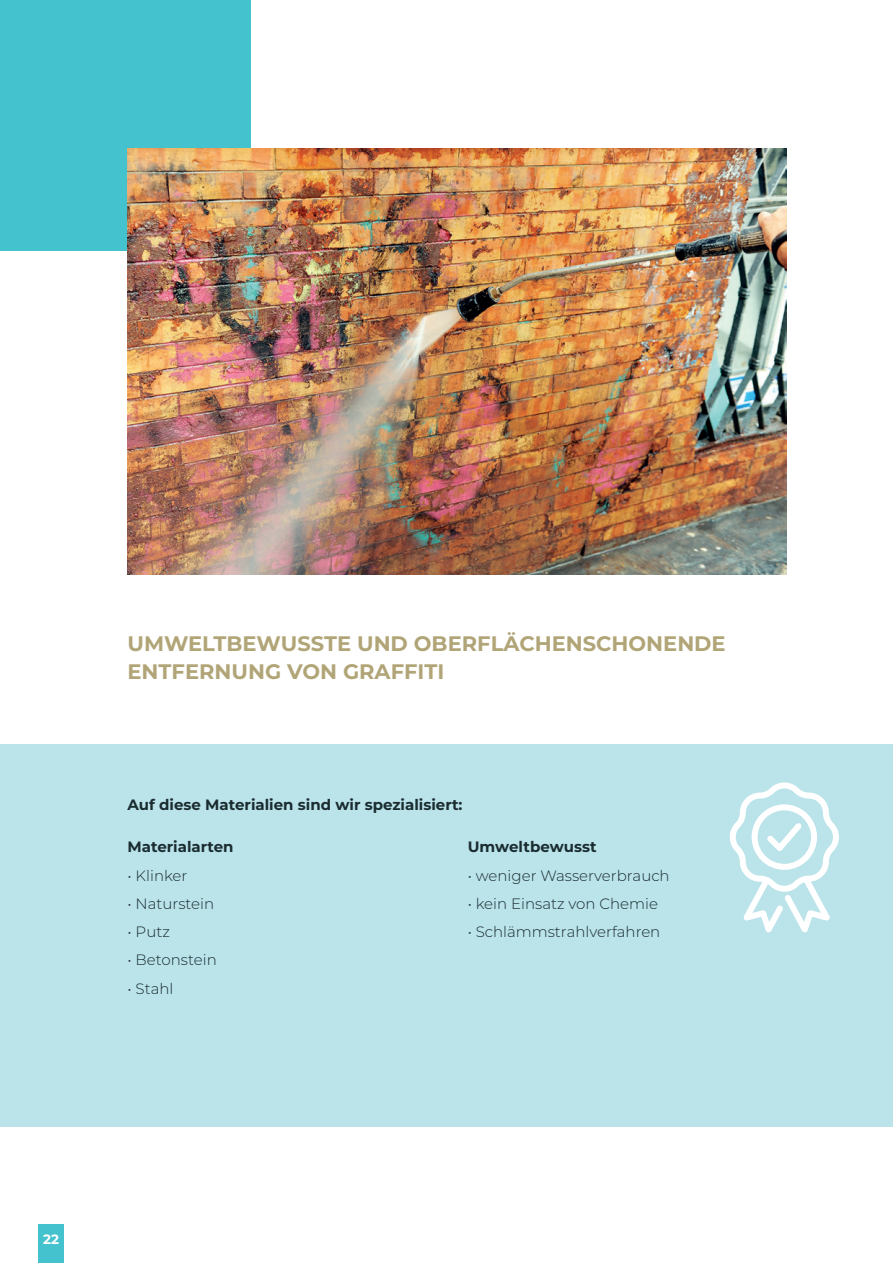
<style>
.page{position:relative;width:893px;height:1263px;background:#fff}
.page>*{position:absolute;margin:0;border:0;box-sizing:border-box;transform-origin:0 0}
.Headline_versal{font:700 21px/28.5px "Montserrat";color:#b1a578}
.Aufzählung{font:300 15px "Montserrat";color:#1a2c2f}
.Aufzählung_bold{font:700 15px "Montserrat";color:#1a2c2f}
.t1{font:700 13.5px "Montserrat";color:#fff}
</style>
<div class="page">
<div style="left:38px;top:1225px;width:26px;height:38px;background:#44c2ce"></div>
<div style="left:0;top:0;width:251px;height:251px;background:#44c2ce"></div>
<div style="left:0;top:744px;width:893px;height:383px;background:#bae3ea"></div>
<svg style="left:729px;top:782px;width:110px;height:151px"></svg>
<div style="left:752px;top:804px;width:65px;height:66px;border:6px solid #fff;border-radius:50%"></div>
<img style="left:128px;top:149px;width:659px;height:425px">
<p class="Headline_versal" style="left:128px;top:628px;width:600px">UMWELTBEWUSSTE UND OBERFLÄCHENSCHONENDE<br>ENTFERNUNG VON GRAFFITI</p>
<p class="Aufzählung_bold" style="left:128px;top:793px;width:336px">Auf diese Materialien sind wir spezialisiert:</p>
<p class="Aufzählung_bold" style="left:128px;top:836px;width:108px">Materialarten</p>
<p class="Aufzählung" style="left:128px;top:865px;width:61px">• Klinker</p>
<p class="Aufzählung" style="left:128px;top:893px;width:88px">• Naturstein</p>
<p class="Aufzählung" style="left:128px;top:921px;width:44px">• Putz</p>
<p class="Aufzählung" style="left:128px;top:950px;width:91px">• Betonstein</p>
<p class="Aufzählung" style="left:128px;top:978px;width:47px">• Stahl</p>
<p class="Aufzählung_bold" style="left:468px;top:836px;width:130px">Umweltbewusst</p>
<p class="Aufzählung" style="left:468px;top:865px;width:203px">• weniger Wasserverbrauch</p>
<p class="Aufzählung" style="left:468px;top:893px;width:192px">• kein Einsatz von Chemie</p>
<p class="Aufzählung" style="left:468px;top:921px;width:194px">• Schlämmstrahlverfahren</p>
<p class="t1" style="left:43px;top:1229px;width:17px">22</p>
</div>
